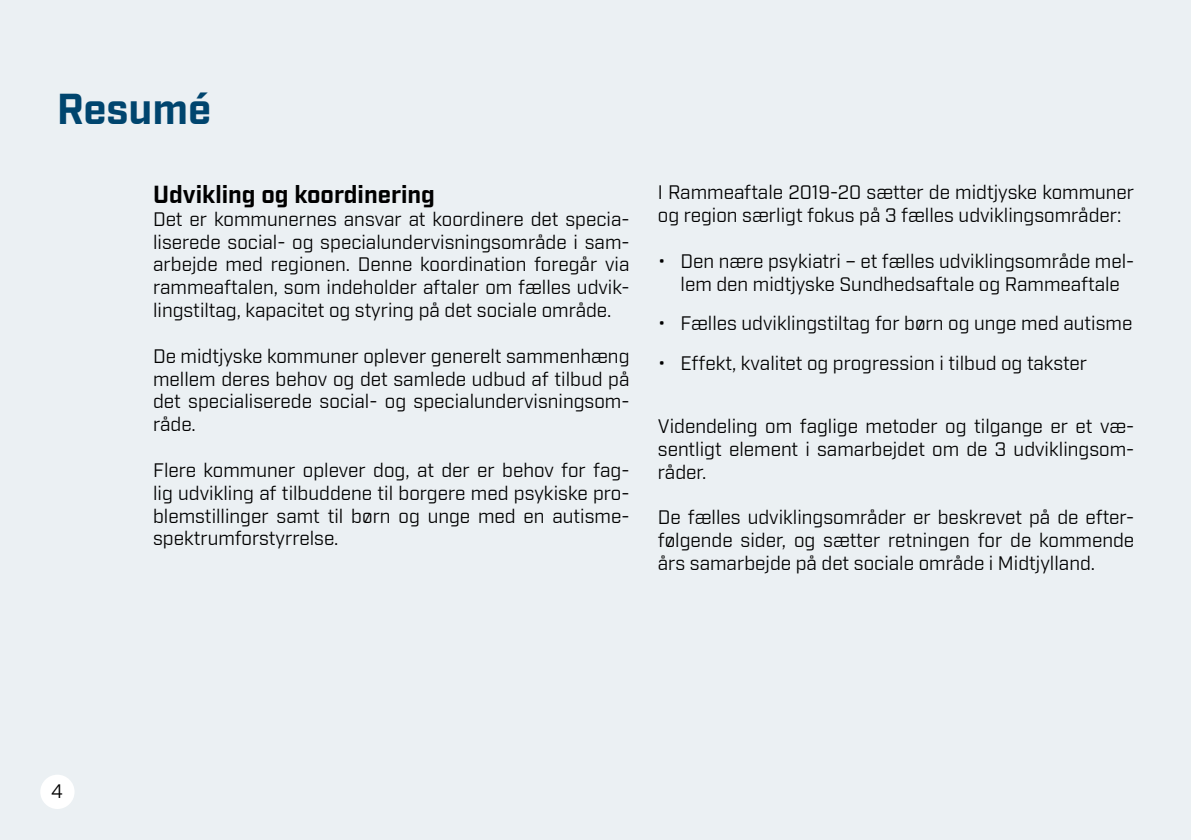
<style>
.page{position:relative;width:1191px;height:840px;background:#fff}
.page>*{position:absolute;margin:0;border:0;box-sizing:border-box;transform-origin:0 0}
.t1{font:700 42px "Industry";color:#00456e}
.t2{font:700 24px "Industry";color:#000}
.t3{font:19px/22.8px "Industry";color:#000;text-align:justify}
</style>
<div class="page">
<div style="left:0;top:0;width:1191px;height:839px;background:#ebf0f3"></div>
<div style="left:40px;top:774px;width:35px;height:34px;background:#fff;border-radius:50%"></div>
<h1 class="t1" style="left:57px;top:84px;width:156px">Resumé</h1>
<p class="t2" style="left:153px;top:180px;width:283px">Udvikling og koordinering</p>
<p class="t3" style="left:153px;top:208px;width:478px">Det er kommunernes ansvar at koordinere det specia&shy;liserede social- og specialundervisningsområde i sam&shy;arbejde med regionen. Denne koordination foregår via rammeaftalen, som indeholder aftaler om fælles udvik&shy;lingstiltag, kapacitet og styring på det sociale område.</p>
<p class="t3" style="left:153px;top:345px;width:478px">De midtjyske kommuner oplever generelt sammenhæng mellem deres behov og det samlede udbud af tilbud på det specialiserede social- og specialundervisningsom&shy;råde.</p>
<p class="t3" style="left:153px;top:459px;width:478px">Flere kommuner oplever dog, at der er behov for fag&shy;lig udvikling af tilbuddene til borgere med psykiske pro&shy;blemstillinger samt til børn og unge med en autisme&shy;spektrumforstyrrelse.</p>
<p class="t3" style="left:658px;top:181px;width:478px">I Rammeaftale 2019-20 sætter de midtjyske kommuner og region særligt fokus på 3 fælles udviklingsområder:</p>
<p class="t3" style="left:658px;top:250px;width:478px;text-align:center">• Den nære psykiatri – et fælles udviklingsområde mel&shy;lem den midtjyske Sundhedsaftale og Rammeaftale</p>
<p class="t3" style="left:658px;top:312px;width:476px">• Fælles udviklingstiltag for børn og unge med autisme</p>
<p class="t3" style="left:658px;top:352px;width:431px">• Effekt, kvalitet og progression i tilbud og takster</p>
<p class="t3" style="left:658px;top:415px;width:478px">Videndeling om faglige metoder og tilgange er et væ&shy;sentligt element i samarbejdet om de 3 udviklingsom&shy;råder.</p>
<p class="t3" style="left:658px;top:506px;width:478px">De fælles udviklingsområder er beskrevet på de efter&shy;følgende sider, og sætter retningen for de kommende års samarbejde på det sociale område i Midtjylland.</p>
<p class="t3" style="left:51px;top:780px;width:13px">4</p>
</div>
